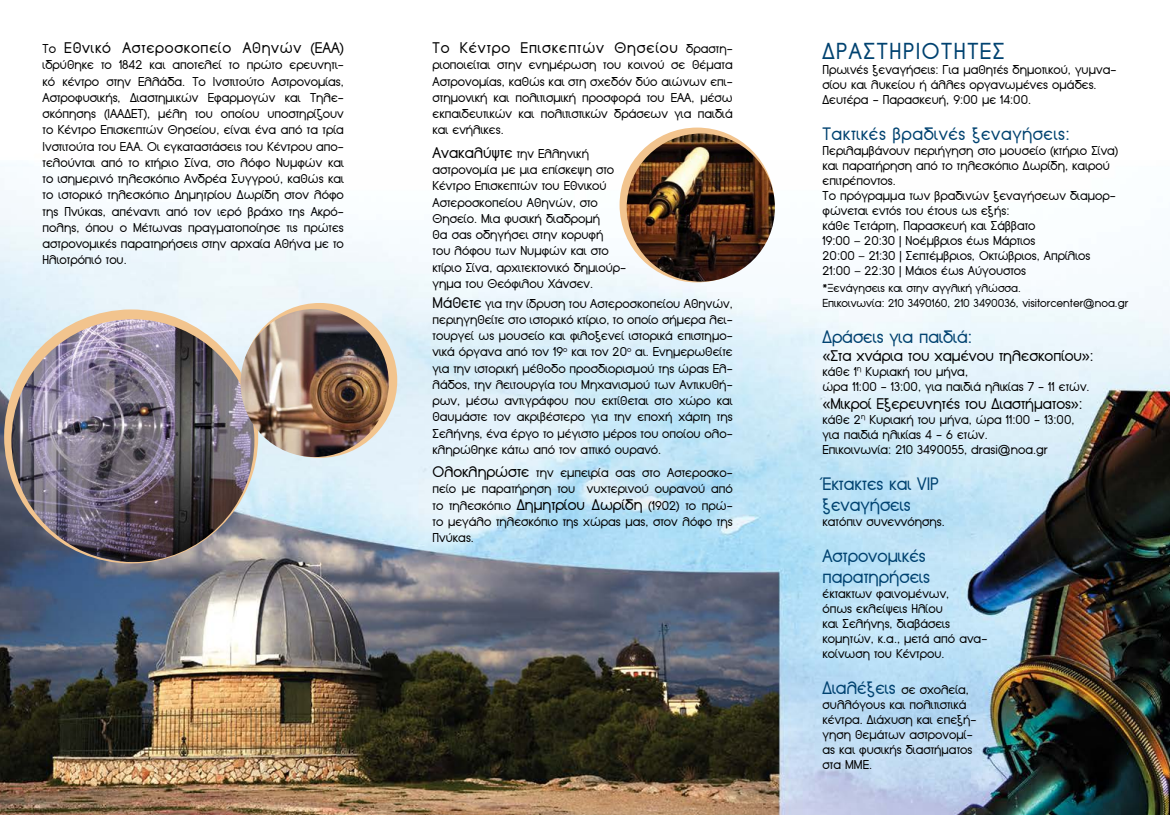
<style>
.page{position:relative;width:1170px;height:815px;background:#fff}
.page>*{position:absolute;margin:0;border:0;box-sizing:border-box;transform-origin:0 0}
.t1{font:22.5px "Aka Acid Typo Grotesk";letter-spacing:.07em;color:#004270}
.t2{font:17.5px/21px "Aka Acid Typo Grotesk";color:#004270}
.t3{font:17.5px "Aka Acid Typo Grotesk";letter-spacing:.03em;color:#004270}
.t4{font:15px "Aka Acid Typo Grotesk";color:#000}
.t5{font:15px "Aka Acid Typo Grotesk";letter-spacing:.05em;color:#000}
.t6{font:15px "Aka Acid Typo Grotesk";letter-spacing:.06em;color:#000}
.t7{font:12.5px/16.2px "Aka Acid Typo Grotesk";color:#000}
.t8{font:11.25px/15px "Aka Acid Typo Grotesk";color:#000}
.s1{font-size:12.5px}
.s2{font-size:15px}
.s3{font-size:17.5px;color:#004270}
</style>
<div class="page">
<img style="left:0;top:127px;width:1169px;height:688px">
<div style="left:4px;top:309px;width:254px;height:254px;background:#f2c48e;border-radius:50%"></div>
<img style="left:11px;top:319px;width:243px;height:243px;border-radius:121px">
<div style="left:242px;top:303px;width:155px;height:155px;background:#f2c48e;border-radius:50%"></div>
<img style="left:240px;top:309px;width:149px;height:148px;border-radius:74px">
<svg style="left:619px;top:128px;width:155px;height:154px;background:#e8bd8b"></svg>
<img style="left:626px;top:134px;width:148px;height:148px;border-radius:74px">
<p class="t5" style="left:43px;top:39px;width:303px"><span class="s1">Το</span> Εθνικό Αστεροσκοπείο Αθηνών (ΕΑΑ)</p>
<p class="t7" style="left:43px;top:57px;width:303px;text-align:justify">ιδρύθηκε το 1842 και αποτελεί το πρώτο ερευνητι&shy;κό κέντρο στην Ελλάδα. Το Ινστιτούτο Αστρονομίας, Αστροφυσικής, Διαστημικών Εφαρμογών και Τηλε&shy;σκόπησης (ΙΑΑΔΕΤ), μέλη του οποίου υποστηρίζουν το Κέντρο Επισκεπτών Θησείου, είναι ένα από τα τρία Ινστιτούτα του ΕΑΑ. Οι εγκαταστάσεις του Κέντρου απο&shy;τελούνται από το κτήριο Σίνα, στο λόφο Νυμφών και το ισημερινό τηλεσκόπιο Ανδρέα Συγγρού, καθώς και το ιστορικό τηλεσκόπιο Δημητρίου Δωρίδη στον λόφο της Πνύκας, απέναντι από τον ιερό βράχο της Ακρό&shy;πολης, όπου ο Μέτωνας πραγματοποίησε τις πρώτες αστρονομικές παρατηρήσεις στην αρχαία Αθήνα με το Ηλιοτρόπιό του.</p>
<p class="t6" style="left:432px;top:39px;width:301px">Το Κέντρο Επισκεπτών Θησείου <span class="s1">δραστη-</span></p>
<p class="t7" style="left:432px;top:57px;width:302px;text-align:justify">ριοποιείται στην ενημέρωση του κοινού σε θέματα Αστρονομίας, καθώς και στη σχεδόν δύο αιώνων επι&shy;στημονική και πολιτισμική προσφορά του ΕΑΑ, μέσω εκπαιδευτικών και πολιτιστικών δράσεων για παιδιά και ενήλικες.</p>
<p class="t7" style="left:432px;top:146px;width:195px"><span class="s2">Ανακαλύψτε</span> την Ελληνική αστρονομία με μια επίσκεψη στο<br>Κέντρο Επισκεπτών του Εθνικού<br>Αστεροσκοπείου Αθηνών, στο<br>Θησείο. Μια φυσική διαδρομή<br>θα σας οδηγήσει στην κορυφή<br>του λόφου των Νυμφών και στο κτίριο Σίνα, αρχιτεκτονικό δημιούρ&shy;γημα του Θεόφιλου Χάνσεν.</p>
<p class="t7" style="left:432px;top:295px;width:302px;text-align:justify"><span class="s2">Μάθετε</span> για την ίδρυση του Αστεροσκοπείου Αθηνών, περιηγηθείτε στο ιστορικό κτίριο, το οποίο σήμερα λει&shy;τουργεί ως μουσείο και φιλοξενεί ιστορικά επιστημο&shy;νικά όργανα από τον 19<sup>ο</sup> και τον 20<sup>ο</sup> αι. Ενημερωθείτε για την ιστορική μέθοδο προσδιορισμού της ώρας Ελ&shy;λάδος, την λειτουργία του Μηχανισμού των Αντικυθή&shy;ρων, μέσω αντιγράφου που εκτίθεται στο χώρο και θαυμάστε τον ακριβέστερο για την εποχή χάρτη της Σελήνης, ένα έργο το μέγιστο μέρος του οποίου ολο&shy;κληρώθηκε κάτω από τον αττικό ουρανό.</p>
<p class="t7" style="left:432px;top:465px;width:302px;text-align:justify"><span class="s2">Ολοκληρώστε</span> την εμπειρία σας στο Αστεροσκο&shy;πείο με παρατήρηση του νυχτερινού ουρανού από το τηλεσκόπιο <span class="s2">Δημητρίου Δωρίδη</span> (1902) το πρώ&shy;το μεγάλο τηλεσκόπιο της χώρας μας, στον λόφο της Πνύκας.</p>
<h1 class="t1" style="left:822px;top:38px;width:184px">ΔΡΑΣΤΗΡΙΟΤΗΤΕΣ</h1>
<p class="t7" style="left:822px;top:62px;width:295px;line-height:15px">Πρωινές ξεναγήσεις: Για μαθητές δημοτικού, γυμνα&shy;σίου και λυκείου ή άλλες οργανωμένες ομάδες.<br>Δευτέρα - Παρασκευή, 9:00 με 14:00.</p>
<h2 class="t3" style="left:822px;top:123px;width:249px">Τακτικές βραδινές ξεναγήσεις:</h2>
<p class="t7" style="left:822px;top:143px;width:297px;line-height:15px">Περιλαμβάνουν περιήγηση στο μουσείο (κτήριο Σίνα) και παρατήρηση από το τηλεσκόπιο Δωρίδη, καιρού επιτρέποντος.<br>Το πρόγραμμα των βραδινών ξεναγήσεων διαμορ&shy;φώνεται εντός του έτους ως εξής:<br>κάθε Τετάρτη, Παρασκευή και Σάββατο<br>19:00 – 20:30 | Νοέμβριος έως Μάρτιος<br>20:00 – 21:30 | Σεπτέμβριος, Οκτώβριος, Απρίλιος 21:00 – 22:30 | Μάιος έως Αύγουστος</p>
<p class="t8" style="left:822px;top:280px;width:307px">*Ξενάγησεις και στην αγγλική γλώσσα.<br>Επικοινωνία: 210 3490160, 210 3490036, visitorcenter@noa.gr</p>
<h2 class="t2" style="left:822px;top:326px;width:151px">Δράσεις για παιδιά:</h2>
<p class="t4" style="left:822px;top:347px;width:272px">«Στα χνάρια του χαμένου τηλεσκοπίου»:</p>
<p class="t7" style="left:822px;top:364px;width:268px;line-height:15px">κάθε 1<sup>η</sup> Κυριακή του μήνα,<br>ώρα 11:00 - 13:00, για παιδιά ηλικίας 7 - 11 ετών.</p>
<p class="t4" style="left:822px;top:395px;width:261px">«Μικροί Εξερευνητές του Διαστήματος»:</p>
<p class="t7" style="left:822px;top:412px;width:253px;line-height:15px">κάθε 2<sup>η</sup> Κυριακή του μήνα, ώρα 11:00 - 13:00, για παιδιά ηλικίας 4 - 6 ετών.<br>Επικοινωνία: 210 3490055, drasi@noa.gr</p>
<h2 class="t2" style="left:822px;top:473px;width:118px">Έκτακτες και VIP ξεναγήσεις</h2>
<p class="t7" style="left:822px;top:513px;width:124px">κατόπιν συνεννόησης.</p>
<h2 class="t2" style="left:822px;top:545px;width:109px">Αστρονομικές παρατηρήσεις</h2>
<p class="t7" style="left:822px;top:586px;width:166px;line-height:15px">έκτακτων φαινομένων,<br>όπως εκλείψεις Ηλίου<br>και Σελήνης, διαβάσεις κομητών, κ.α., μετά από ανα&shy;κοίνωση του Κέντρου.</p>
<p class="t7" style="left:822px;top:682px;width:156px;line-height:15px"><span class="s3">Διαλέξεις</span> σε σχολεία, συλλόγους και πολιτιστικά κέντρα. Διάχυση και επεξή&shy;γηση θεμάτων αστρονομί&shy;ας και φυσικής διαστήματος στα ΜΜΕ.</p>
</div>
